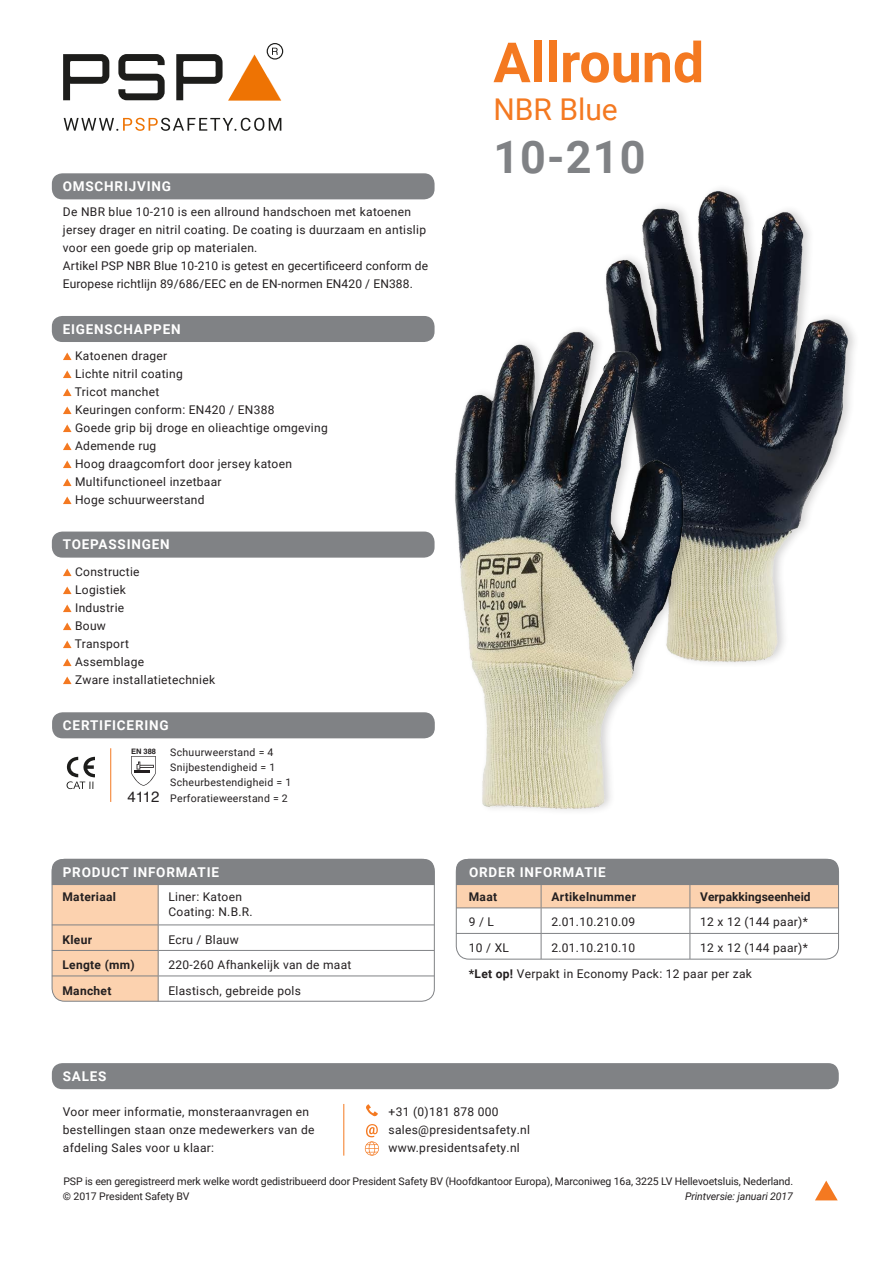
<style>
.page{position:relative;width:893px;height:1263px;background:#fff}
.page>*{position:absolute;margin:0;border:0;box-sizing:border-box;transform-origin:0 0}
.Naam_ProdSheet{font:700 55.5px "Roboto";color:#f47921}
.Artikel_code{font:700 45px "Roboto";color:#808285}
.Subnaam_ProdSheet{font:30px "Roboto";color:#f47921}
.t1{font:15px "Helvetica";color:#231f20}
.Omschrijving_in_Balk{font:700 13.5px "Roboto";letter-spacing:.06em;color:#fff}
.platte_tekst{font:12px/18px "Roboto";letter-spacing:.025em;color:#231f20}
.Opsomming_platte_tek{font:12px "Roboto";letter-spacing:.025em;color:#231f20}
.kader_-_platte_tekst{font:12px "Roboto";letter-spacing:.025em;color:#231f20}
.kader_-_tekst_vet{font:700 12px "Roboto";letter-spacing:.025em;color:#231f20}
.Uitleg_certificering{font:12px "Roboto";letter-spacing:.025em;color:#231f20}
.kader_-_tekst_vet-2{font:700 12px "Roboto";color:#231f20}
.Uitleg_certificering-2{font:10.5px "Roboto";letter-spacing:-.01em;color:#231f20}
.Uitleg_certificering-3{font:10.5px "Roboto";letter-spacing:.025em;color:#231f20}
.Uitleg_certificering-4{font:italic 10.5px "Roboto";letter-spacing:-.01em;color:#231f20}
.t2{font:700 7.5px "Helvetica";color:#231f20}
.s1{font-weight:700}
</style>
<div class="page">
<img style="left:608px;top:189px;width:247px;height:341px">
<img style="left:455px;top:269px;width:346px;height:603px">
<div style="left:52px;top:173px;width:383px;height:26px;background:#808285;border-radius:10px"></div>
<svg style="left:63px;top:54px;width:46px;height:46px"></svg>
<svg style="left:118px;top:54px;width:47px;height:46px"></svg>
<svg style="left:176px;top:43px;width:107px;height:58px"></svg>
<svg style="left:64px;top:118px;width:217px;height:13px"></svg>
<svg style="left:63px;top:568px;width:9px;height:8px"></svg>
<svg style="left:63px;top:586px;width:9px;height:8px"></svg>
<svg style="left:63px;top:604px;width:9px;height:8px"></svg>
<svg style="left:63px;top:622px;width:9px;height:8px"></svg>
<svg style="left:63px;top:640px;width:9px;height:8px"></svg>
<svg style="left:63px;top:658px;width:9px;height:8px"></svg>
<svg style="left:63px;top:676px;width:9px;height:8px"></svg>
<div style="left:52px;top:316px;width:383px;height:26px;background:#808285;border-radius:10px"></div>
<svg style="left:63px;top:352px;width:9px;height:8px"></svg>
<svg style="left:63px;top:370px;width:9px;height:8px"></svg>
<svg style="left:63px;top:388px;width:9px;height:8px"></svg>
<svg style="left:63px;top:406px;width:9px;height:8px"></svg>
<svg style="left:63px;top:424px;width:9px;height:8px"></svg>
<svg style="left:63px;top:442px;width:9px;height:8px"></svg>
<svg style="left:63px;top:460px;width:9px;height:8px"></svg>
<svg style="left:63px;top:478px;width:9px;height:8px"></svg>
<svg style="left:63px;top:496px;width:9px;height:8px"></svg>
<div style="left:52px;top:531px;width:383px;height:27px;background:#808285;border-radius:10px"></div>
<div style="left:52px;top:712px;width:383px;height:26px;background:#808285;border-radius:10px"></div>
<svg style="left:66px;top:757px;width:29px;height:32px"></svg>
<svg style="left:131px;top:756px;width:25px;height:30px"></svg>
<hr style="left:110px;top:748px;width:1px;height:54px;background:#f47921">
<svg style="left:52px;top:859px;width:383px;height:142px"></svg>
<div style="left:52px;top:859px;width:383px;height:142px;border:1px solid #808285;border-radius:13px"></div>
<svg style="left:456px;top:859px;width:383px;height:100px"></svg>
<svg style="left:366px;top:1104px;width:12px;height:13px"></svg>
<svg style="left:364px;top:1124px;width:15px;height:32px"></svg>
<hr style="left:344px;top:1104px;width:1px;height:51px;background:#f47921">
<div style="left:52px;top:1063px;width:787px;height:26px;background:#808285;border-radius:10px"></div>
<svg style="left:815px;top:1180px;width:23px;height:20px"></svg>
<p class="Omschrijving_in_Balk" style="left:63px;top:177px;width:110px">OMSCHRIJVING</p>
<p class="platte_tekst" style="left:63px;top:202px;width:365px">De NBR blue 10-210 is een allround handschoen met katoenen jersey drager en nitril coating. De coating is duurzaam en antislip voor een goede grip op materialen.</p>
<p class="platte_tekst" style="left:63px;top:256px;width:367px">Artikel PSP NBR Blue 10-210 is getest en gecertificeerd conform de<br>Europese richtlijn 89/686/EEC en de EN-normen EN420 / EN388.</p>
<p class="Omschrijving_in_Balk" style="left:63px;top:320px;width:120px">EIGENSCHAPPEN</p>
<p class="Opsomming_platte_tek" style="left:75px;top:347px;width:94px">Katoenen drager</p>
<p class="Opsomming_platte_tek" style="left:75px;top:365px;width:109px">Lichte nitril coating</p>
<p class="Opsomming_platte_tek" style="left:75px;top:383px;width:86px">Tricot manchet</p>
<p class="Opsomming_platte_tek" style="left:75px;top:401px;width:201px">Keuringen conform: EN420 / EN388</p>
<p class="Opsomming_platte_tek" style="left:75px;top:419px;width:254px">Goede grip bij droge en olieachtige omgeving</p>
<p class="Opsomming_platte_tek" style="left:75px;top:437px;width:83px">Ademende rug</p>
<p class="Opsomming_platte_tek" style="left:75px;top:455px;width:218px">Hoog draagcomfort door jersey katoen</p>
<p class="Opsomming_platte_tek" style="left:75px;top:473px;width:148px">Multifunctioneel inzetbaar</p>
<p class="Opsomming_platte_tek" style="left:75px;top:491px;width:131px">Hoge schuurweerstand</p>
<p class="Omschrijving_in_Balk" style="left:63px;top:535px;width:109px">TOEPASSINGEN</p>
<p class="Opsomming_platte_tek" style="left:75px;top:563px;width:66px">Constructie</p>
<p class="Opsomming_platte_tek" style="left:75px;top:581px;width:52px">Logistiek</p>
<p class="Opsomming_platte_tek" style="left:75px;top:599px;width:51px">Industrie</p>
<p class="Opsomming_platte_tek" style="left:75px;top:617px;width:32px">Bouw</p>
<p class="Opsomming_platte_tek" style="left:75px;top:635px;width:56px">Transport</p>
<p class="Opsomming_platte_tek" style="left:75px;top:653px;width:71px">Assemblage</p>
<p class="Opsomming_platte_tek" style="left:75px;top:671px;width:142px">Zware installatietechniek</p>
<p class="Omschrijving_in_Balk" style="left:63px;top:716px;width:107px">CERTIFICERING</p>
<p class="t2" style="left:131px;top:746px;width:27px">EN 388</p>
<p class="Uitleg_certificering-3" style="left:170px;top:745px;width:105px">Schuurweerstand = 4</p>
<p class="Uitleg_certificering-3" style="left:170px;top:760px;width:107px">Snijbestendigheid = 1</p>
<p class="Uitleg_certificering-3" style="left:170px;top:775px;width:122px">Scheurbestendigheid = 1</p>
<p class="Uitleg_certificering-3" style="left:170px;top:791px;width:119px">Perforatieweerstand = 2</p>
<p class="t1" style="left:127px;top:785px;width:34px">4112</p>
<p class="Omschrijving_in_Balk" style="left:63px;top:862px;width:158px">PRODUCT INFORMATIE</p>
<p class="kader_-_tekst_vet" style="left:62px;top:888px;width:55px">Materiaal</p>
<p class="kader_-_platte_tekst" style="left:168px;top:888px;width:75px">Liner: Katoen</p>
<p class="kader_-_platte_tekst" style="left:168px;top:903px;width:86px">Coating: N.B.R.</p>
<p class="kader_-_tekst_vet" style="left:62px;top:931px;width:31px">Kleur</p>
<p class="kader_-_platte_tekst" style="left:168px;top:931px;width:72px">Ecru / Blauw</p>
<p class="kader_-_tekst_vet" style="left:62px;top:956px;width:74px">Lengte (mm)</p>
<p class="kader_-_platte_tekst" style="left:168px;top:956px;width:185px">220-260 Afhankelijk van de maat</p>
<p class="kader_-_tekst_vet" style="left:62px;top:982px;width:50px">Manchet</p>
<p class="kader_-_platte_tekst" style="left:168px;top:982px;width:134px">Elastisch, gebreide pols</p>
<p class="Omschrijving_in_Balk" style="left:63px;top:1067px;width:45px">SALES</p>
<p class="Naam_ProdSheet" style="left:493px;top:24px;width:212px">Allround</p>
<p class="Subnaam_ProdSheet" style="left:493px;top:89px;width:126px">NBR Blue</p>
<p class="Artikel_code" style="left:493px;top:126px;width:154px">10-210</p>
<p class="Omschrijving_in_Balk" style="left:469px;top:862px;width:138px">ORDER INFORMATIE</p>
<p class="kader_-_tekst_vet" style="left:469px;top:888px;width:30px">Maat</p>
<p class="kader_-_tekst_vet" style="left:551px;top:888px;width:86px">Artikelnummer</p>
<p class="kader_-_tekst_vet-2" style="left:700px;top:888px;width:112px">Verpakkingseenheid</p>
<p class="kader_-_platte_tekst" style="left:469px;top:914px;width:27px">9 / L</p>
<p class="kader_-_platte_tekst" style="left:551px;top:914px;width:85px">2.01.10.210.09</p>
<p class="kader_-_platte_tekst" style="left:700px;top:914px;width:109px">12 x 12 (144 paar)*</p>
<p class="kader_-_platte_tekst" style="left:469px;top:939px;width:42px">10 / XL</p>
<p class="kader_-_platte_tekst" style="left:551px;top:939px;width:85px">2.01.10.210.10</p>
<p class="kader_-_platte_tekst" style="left:700px;top:939px;width:109px">12 x 12 (144 paar)*</p>
<p class="Uitleg_certificering" style="left:469px;top:965px;width:285px"><span class="s1">*Let op!</span> Verpakt in Economy Pack: 12 paar per zak</p>
<p class="platte_tekst" style="left:63px;top:1102px;width:253px">Voor meer informatie, monsteraanvragen en bestellingen staan onze medewerkers van de afdeling Sales voor u klaar:</p>
<p class="platte_tekst" style="left:389px;top:1102px;width:111px">+31 (0)181 878 000</p>
<p class="platte_tekst" style="left:389px;top:1120px;width:143px">sales@presidentsafety.nl</p>
<p class="platte_tekst" style="left:389px;top:1138px;width:133px">www.presidentsafety.nl</p>
<p class="Uitleg_certificering-2" style="left:63px;top:1173px;width:731px">PSP is een geregistreerd merk welke wordt gedistribueerd door President Safety BV (Hoofdkantoor Europa), Marconiweg 16a, 3225 LV Hellevoetsluis, Nederland.</p>
<p class="Uitleg_certificering-2" style="left:63px;top:1189px;width:128px">© 2017 President Safety BV</p>
<p class="Uitleg_certificering-4" style="left:685px;top:1189px;width:110px">Printversie: januari 2017</p>
</div>
